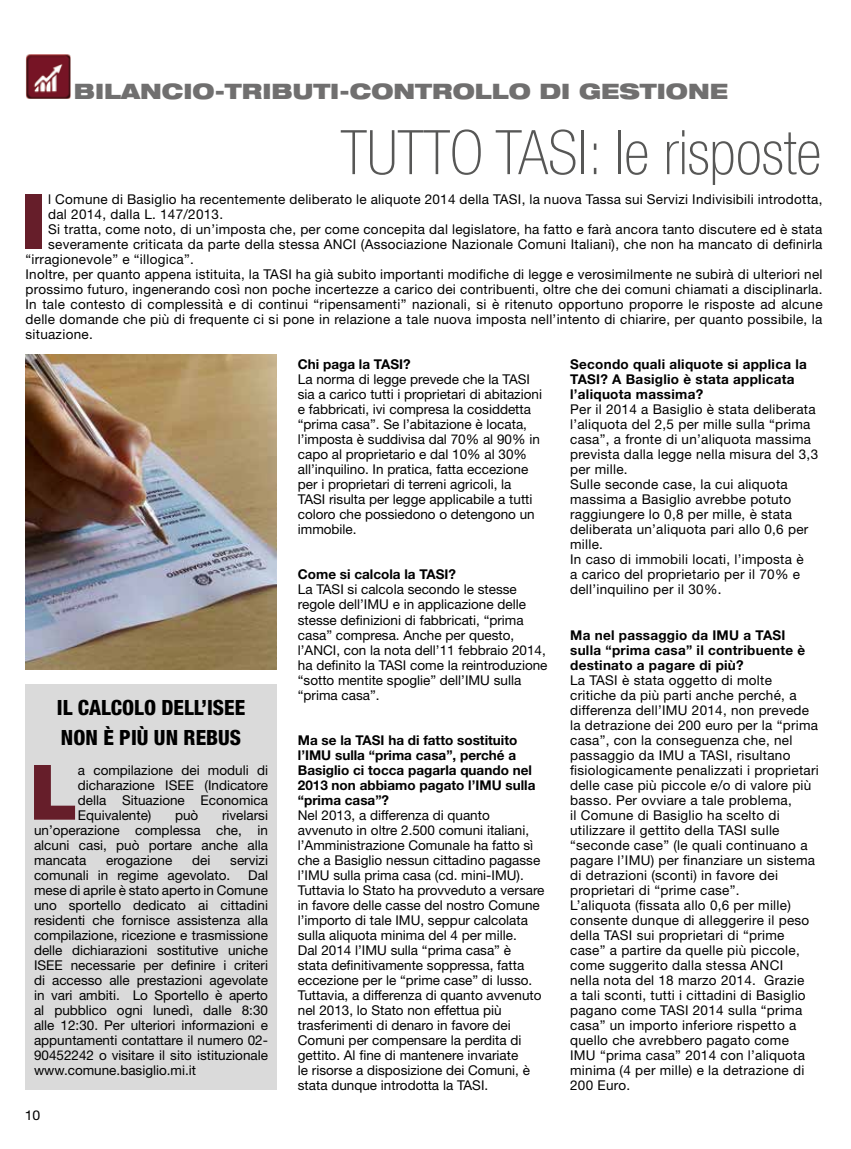
<style>
.page{position:relative;width:851px;height:1149px;background:#fff}
.page>*{position:absolute;margin:0;border:0;box-sizing:border-box;transform-origin:0 0}
.t1{font:900 76.5px "Helvetica Neue LT Std";color:#661e2a}
.t2{font:100 condensed 61.5px "Helvetica Neue LT Std";color:#575756}
.t3{font:900 expanded 21.3px "Helvetica Neue LT Std";color:#706f6f}
.t4{font:800 condensed 21px/30px "Helvetica Neue LT Std";color:#000}
.t5{font:13.5px/15px "Helvetica Neue LT Std";letter-spacing:.02em;color:#000;text-align:justify}
.t6{font:13.5px/15px "Helvetica Neue LT Std";color:#000}
.t7{font:700 13.5px/15px "Helvetica Neue LT Std";color:#000}
.t8{font:700 13.5px/15px "Helvetica Neue LT Std";letter-spacing:.02em;color:#000}
.t9{font:13.5px "Helvetica Neue LT Std";letter-spacing:.02em;color:#000;scale:1.04 1}
</style>
<div class="page">
<img style="left:27px;top:55px;width:43px;height:43px">
<div style="left:23px;top:51px;width:51px;height:51px;border:3px solid #fff"></div>
<div style="left:26px;top:684px;width:250px;height:405px;background:#dadada"></div>
<img style="left:26px;top:354px;width:250px;height:315px">
<h3 class="t3" style="left:74px;top:77px;width:655px">BILANCIO-TRIBUTI-CONTROLLO DI GESTIONE</h3>
<h2 class="t2" style="left:340px;top:118px;width:482px">TUTTO TASI: le risposte</h2>
<h1 class="t1" style="left:21px;top:176px;width:27px">I</h1>
<p class="t5" style="left:48px;top:192px;width:775px">l Comune di Basiglio ha recentemente deliberato le aliquote 2014 della TASI, la nuova Tassa sui Servizi Indivisibili introdotta,</p>
<p class="t5" style="left:48px;top:207px;width:176px">dal 2014, dalla L. 147/2013.</p>
<p class="t5" style="left:48px;top:222px;width:775px">Si tratta, come noto, di un’imposta che, per come concepita dal legislatore, ha fatto e farà ancora tanto discutere ed è stata</p>
<p class="t5" style="left:48px;top:237px;width:775px">severamente criticata da parte della stessa ANCI (Associazione Nazionale Comuni Italiani), che non ha mancato di definirla</p>
<p class="t5" style="left:26px;top:252px;width:170px">“irragionevole” e “illogica”.</p>
<p class="t5" style="left:26px;top:267px;width:798px">Inoltre, per quanto appena istituita, la TASI ha già subito importanti modifiche di legge e verosimilmente ne subirà di ulteriori nel</p>
<p class="t5" style="left:26px;top:282px;width:798px">prossimo futuro, ingenerando così non poche incertezze a carico dei contribuenti, oltre che dei comuni chiamati a disciplinarla.</p>
<p class="t5" style="left:26px;top:297px;width:798px">In tale contesto di complessità e di continui “ripensamenti” nazionali, si è ritenuto opportuno proporre le risposte ad alcune</p>
<p class="t5" style="left:26px;top:312px;width:798px">delle domande che più di frequente ci si pone in relazione a tale nuova imposta nell’intento di chiarire, per quanto possibile, la</p>
<p class="t5" style="left:26px;top:327px;width:69px">situazione.</p>
<h3 class="t4" style="left:57px;top:691px;width:190px">IL CALCOLO DELL’ISEE<br>NON È PIÙ UN REBUS</h3>
<h1 class="t1" style="left:30px;top:746px;width:50px">L</h1>
<p class="t5" style="left:78px;top:762px;width:192px">a compilazione dei moduli di dicharazione ISEE (Indicatore della Situazione Economica Equivalente)</p>
<p class="t5" style="left:175px;top:807px;width:25px">può</p>
<p class="t5" style="left:34px;top:807px;width:235px;text-indent:188px">rivelarsi un’operazione complessa che, in alcuni casi, può portare anche alla mancata</p>
<p class="t6" style="left:106px;top:852px;width:68px">erogazione</p>
<p class="t5" style="left:192px;top:852px;width:20px">dei</p>
<p class="t6" style="left:230px;top:852px;width:39px">servizi</p>
<p class="t6" style="left:34px;top:867px;width:198px">comunali in regime agevolato.</p>
<p class="t5" style="left:34px;top:867px;width:235px;text-indent:214px">Dal mese di aprile è stato aperto in Comune uno sportello dedicato ai cittadini residenti che fornisce assistenza alla compilazione, ricezione e trasmissione delle dichiarazioni sostitutive uniche ISEE necessarie per definire i criteri di accesso alle prestazioni agevolate in vari ambiti. Lo Sportello è aperto al pubblico ogni lunedì, dalle 8:30 alle 12:30. Per ulteriori informazioni e appuntamenti contattare il numero 02- 90452242 o visitare il sito istituzionale www.comune.basiglio.mi.it</p>
<p class="t9" style="left:25px;top:1106px;width:17px">10</p>
<p class="t7" style="left:298px;top:356px;width:114px">Chi paga la TASI?</p>
<p class="t6" style="left:298px;top:372px;width:245px">La norma di legge prevede che la TASI sia a carico tutti i proprietari di abitazioni e fabbricati, ivi compresa la cosiddetta “prima casa”. Se l’abitazione è locata, l’imposta è suddivisa dal 70% al 90% in capo al proprietario e dal 10% al 30% all’inquilino. In pratica, fatta eccezione per i proprietari di terreni agricoli, la TASI risulta per legge applicabile a tutti coloro che possiedono o detengono un immobile.</p>
<p class="t7" style="left:298px;top:566px;width:160px">Come si calcola la TASI?</p>
<p class="t6" style="left:298px;top:581px;width:251px">La TASI si calcola secondo le stesse regole dell’IMU e in applicazione delle stesse definizioni di fabbricati, “prima casa” compresa. Anche per questo, l’ANCI, con la nota dell’11 febbraio 2014, ha definito la TASI come la reintroduzione “sotto mentite spoglie” dell’IMU sulla “prima casa”.</p>
<p class="t7" style="left:298px;top:731px;width:239px">Ma se la TASI ha di fatto sostituito l’IMU sulla “prima casa”, perché a<br>Basiglio ci tocca pagarla quando nel<br>2013 non abbiamo pagato l’IMU sulla “prima casa”?</p>
<p class="t6" style="left:298px;top:806px;width:248px">Nel 2013, a differenza di quanto avvenuto in oltre 2.500 comuni italiani, l’Amministrazione Comunale ha fatto sì che a Basiglio nessun cittadino pagasse l’IMU sulla prima casa (cd. mini-IMU).<br>Tuttavia lo Stato ha provveduto a versare in favore delle casse del nostro Comune l’importo di tale IMU, seppur calcolata sulla aliquota minima del 4 per mille.<br>Dal 2014 l’IMU sulla “prima casa” è<br>stata definitivamente soppressa, fatta eccezione per le “prime case” di lusso.<br>Tuttavia, a differenza di quanto avvenuto nel 2013, lo Stato non effettua più trasferimenti di denaro in favore dei Comuni per compensare la perdita di gettito. Al fine di mantenere invariate<br>le risorse a disposizione dei Comuni, è stata dunque introdotta la TASI.</p>
<p class="t8" style="left:570px;top:356px;width:238px">Secondo quali aliquote si applica la<br>TASI? A Basiglio è stata applicata l’aliquota massima?</p>
<p class="t5" style="left:570px;top:402px;width:249px;text-align:left">Per il 2014 a Basiglio è stata deliberata l’aliquota del 2,5 per mille sulla “prima casa”, a fronte di un’aliquota massima prevista dalla legge nella misura del 3,3 per mille.<br>Sulle seconde case, la cui aliquota massima a Basiglio avrebbe potuto raggiungere lo 0,8 per mille, è stata deliberata un’aliquota pari allo 0,6 per mille.<br>In caso di immobili locati, l’imposta è<br>a carico del proprietario per il 70% e dell’inquilino per il 30%.</p>
<p class="t8" style="left:570px;top:626px;width:236px">Ma nel passaggio da IMU a TASI sulla “prima casa” il contribuente è destinato a pagare di più?</p>
<p class="t5" style="left:570px;top:671px;width:250px;text-align:left">La TASI è stata oggetto di molte critiche da più parti anche perché, a differenza dell’IMU 2014, non prevede la detrazione dei 200 euro per la “prima casa”, con la conseguenza che, nel passaggio da IMU a TASI, risultano fisiologicamente penalizzati i proprietari delle case più piccole e/o di valore più basso. Per ovviare a tale problema,<br>il Comune di Basiglio ha scelto di utilizzare il gettito della TASI sulle “seconde case” (le quali continuano a pagare l’IMU) per finanziare un sistema di detrazioni (sconti) in favore dei proprietari di “prime case”.<br>L’aliquota (fissata allo 0,6 per mille) consente dunque di alleggerire il peso della TASI sui proprietari di “prime case” a partire da quelle più piccole, come suggerito dalla stessa ANCI<br>nella nota del 18 marzo 2014. Grazie<br>a tali sconti, tutti i cittadini di Basiglio pagano come TASI 2014 sulla “prima casa” un importo inferiore rispetto a quello che avrebbero pagato come<br>IMU “prima casa” 2014 con l’aliquota minima (4 per mille) e la detrazione di 200 Euro.</p>
</div>
